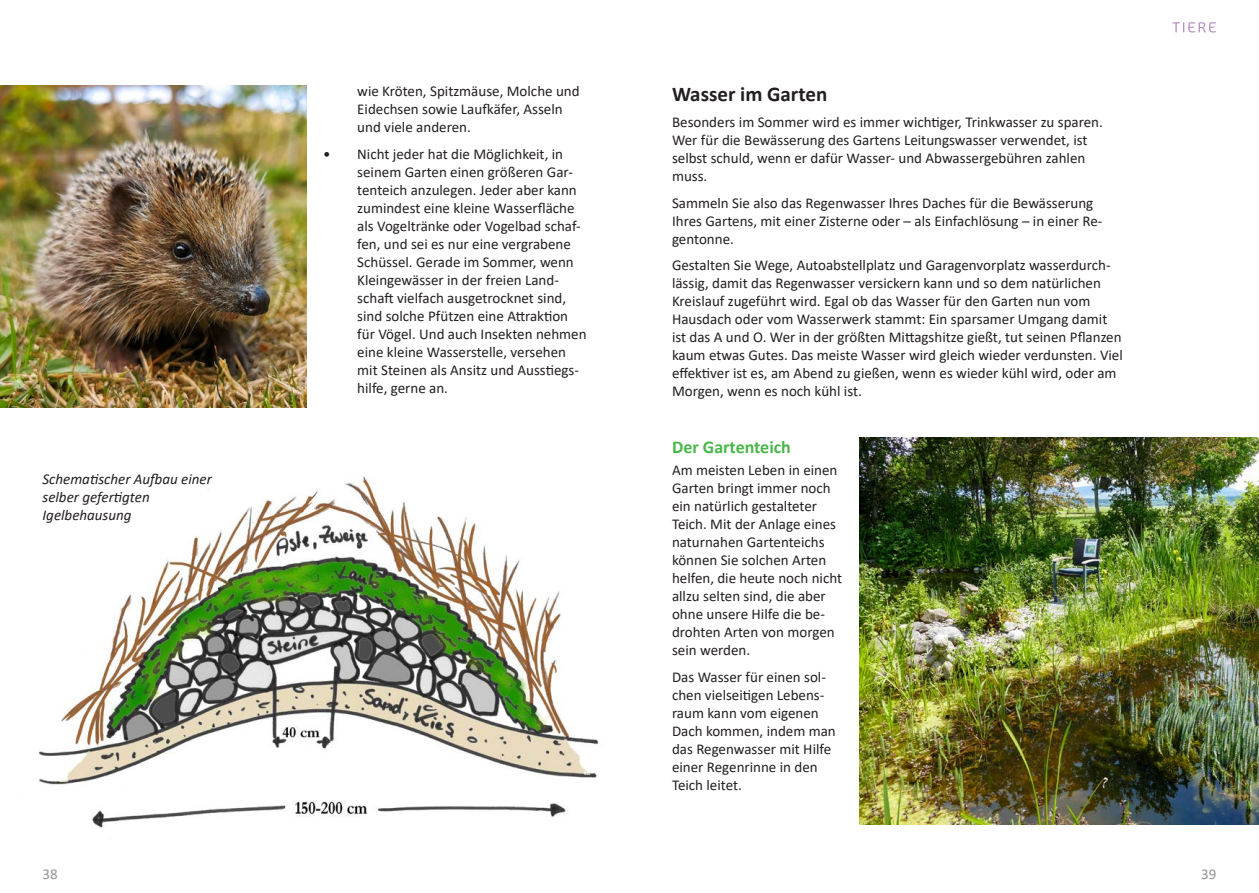
<style>
.page{position:relative;width:1259px;height:893px;background:#fff}
.page>*{position:absolute;margin:0;border:0;box-sizing:border-box;transform-origin:0 0}
.Überschrift_2{font:700 21px "Calibri";color:#231f20}
.Überschrift_3{font:700 18px "Calibri";color:#49b748}
.Fließtext{font:15px/18px "Calibri";color:#231f20}
.BU{font:italic 15px/18px "Calibri";color:#231f20}
.t1{font:15px "Calibri";color:#939598}
</style>
<div class="page">
<img style="left:38px;top:476px;width:561px;height:352px">
<img style="left:0;top:85px;width:306px;height:323px">
<img style="left:859px;top:438px;width:400px;height:386px">
<svg style="left:1172px;top:22px;width:44px;height:11px"></svg>
<p class="BU" style="left:43px;top:470px;width:171px">Schematischer Aufbau einer selber gefertigten<br>Igelbehausung</p>
<p class="Fließtext" style="left:357px;top:82px;width:224px">wie Kröten, Spitzmäuse, Molche und<br>Eidechsen sowie Laufkäfer, Asseln und viele anderen.</p>
<p class="Fließtext" style="left:357px;top:144px;width:231px;text-indent:-34px">• Nicht jeder hat die Möglichkeit, in seinem Garten einen größeren Gar&shy;tenteich anzulegen. Jeder aber kann zumindest eine kleine Wasserfläche als Vogeltränke oder Vogelbad schaf&shy;fen, und sei es nur eine vergrabene Schüssel. Gerade im Sommer, wenn Kleingewässer in der freien Land&shy;schaft vielfach ausgetrocknet sind, sind solche Pfützen eine Attraktion für Vögel. Und auch Insekten nehmen eine kleine Wasserstelle, versehen mit Steinen als Ansitz und Ausstiegs&shy;hilfe, gerne an.</p>
<p class="Überschrift_2" style="left:672px;top:79px;width:157px">Wasser im Garten</p>
<p class="Fließtext" style="left:672px;top:113px;width:432px">Besonders im Sommer wird es immer wichtiger, Trinkwasser zu sparen.<br>Wer für die Bewässerung des Gartens Leitungswasser verwendet, ist selbst schuld, wenn er dafür Wasser- und Abwassergebühren zahlen muss.</p>
<p class="Fließtext" style="left:672px;top:193px;width:432px">Sammeln Sie also das Regenwasser Ihres Daches für die Bewässerung<br>Ihres Gartens, mit einer Zisterne oder – als Einfachlösung – in einer Re&shy;gentonne.</p>
<p class="Fließtext" style="left:672px;top:256px;width:452px">Gestalten Sie Wege, Autoabstellplatz und Garagenvorplatz wasserdurch&shy;lässig, damit das Regenwasser versickern kann und so dem natürlichen Kreislauf zugeführt wird. Egal ob das Wasser für den Garten nun vom Hausdach oder vom Wasserwerk stammt: Ein sparsamer Umgang damit ist das A und O. Wer in der größten Mittagshitze gießt, tut seinen Pflanzen kaum etwas Gutes. Das meiste Wasser wird gleich wieder verdunsten. Viel effektiver ist es, am Abend zu gießen, wenn es wieder kühl wird, oder am Morgen, wenn es noch kühl ist.</p>
<p class="Überschrift_3" style="left:672px;top:434px;width:120px">Der Gartenteich</p>
<p class="Fließtext" style="left:672px;top:461px;width:172px">Am meisten Leben in einen<br>Garten bringt immer noch ein natürlich gestalteter<br>Teich. Mit der Anlage eines naturnahen Gartenteichs können Sie solchen Arten helfen, die heute noch nicht allzu selten sind, die aber ohne unsere Hilfe die be&shy;drohten Arten von morgen sein werden.</p>
<p class="Fließtext" style="left:672px;top:667px;width:165px">Das Wasser für einen sol&shy;chen vielseitigen Lebens&shy;raum kann vom eigenen<br>Dach kommen, indem man das Regenwasser mit Hilfe einer Regenrinne in den<br>Teich leitet.</p>
<p class="t1" style="left:43px;top:863px;width:17px">38</p>
<p class="t1" style="left:1201px;top:863px;width:17px">39</p>
</div>
